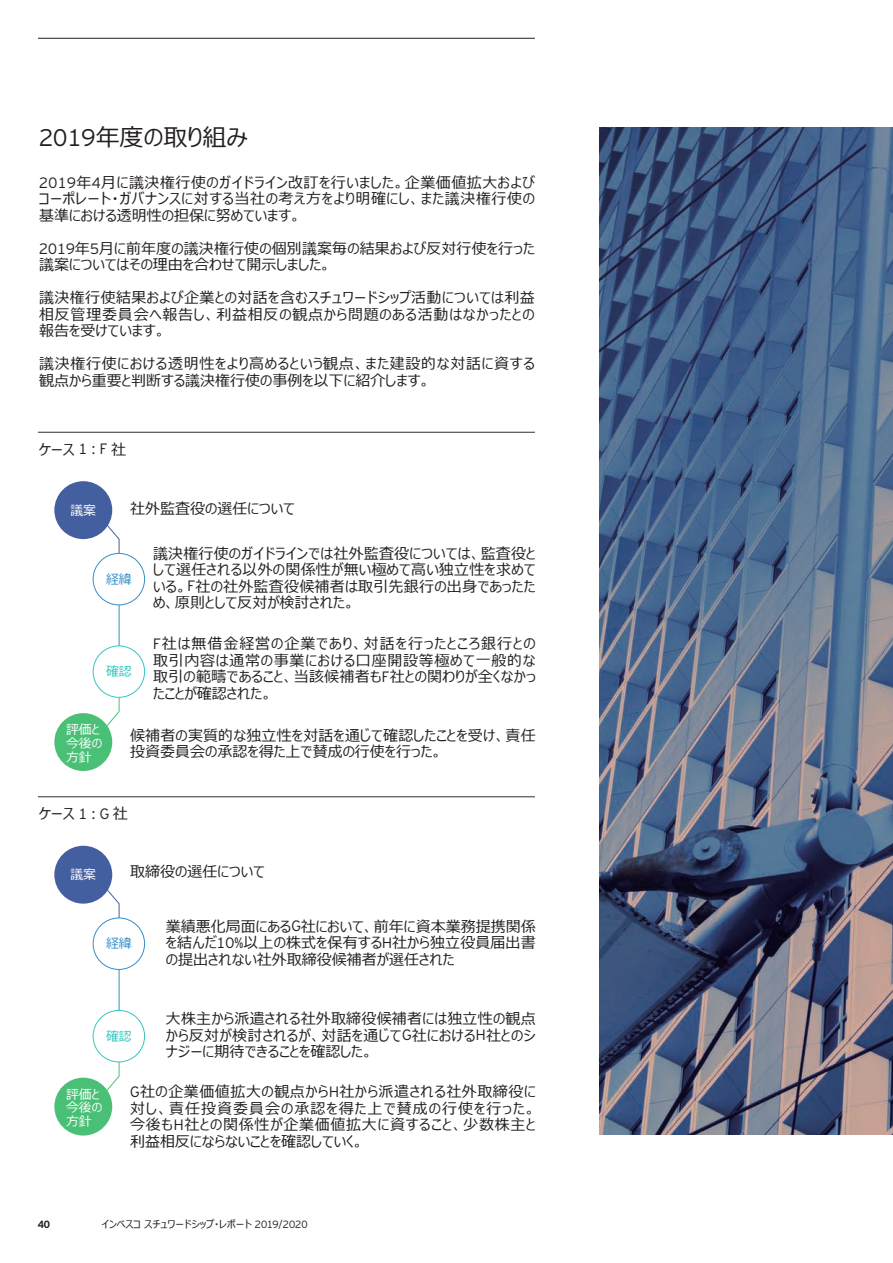
<style>
.page{position:relative;width:893px;height:1263px;background:#fff}
.page>*{position:absolute;margin:0;border:0;box-sizing:border-box;transform-origin:0 0}
.t1{font:24px "Meiryo UI";color:#231f20}
.t2{font:15px/16.5px "Meiryo UI";letter-spacing:.01em;color:#231f20;text-align:justify}
.t3{font:15px/16.5px "Meiryo UI";letter-spacing:.045em;color:#231f20}
.t4{font:12.9px/13.8px "Meiryo UI";color:#fff}
.t5{font:12.9px "Meiryo UI";color:#0072bc}
.t6{font:12.9px "Meiryo UI";color:#00b8af}
.t7{font:10.5px "Meiryo UI";color:#231f20}
.t8{font:700 10.5px "Invesco Interstate";color:#231f20}
.s1{font-family:"Invesco Interstate";font-weight:300}
</style>
<div class="page">
<hr style="left:38px;top:38px;width:497px;height:1px;background:#231f20">
<hr style="left:38px;top:432px;width:497px;height:1px;background:#312f30">
<hr style="left:38px;top:796px;width:497px;height:1px;background:#312f30">
<svg style="left:92px;top:507px;width:28px;height:47px"></svg>
<div style="left:54px;top:481px;width:58px;height:58px;background:#435fa0;border-radius:50%"></div>
<div style="left:54px;top:713px;width:58px;height:58px;background:#4ac077;border-radius:50%"></div>
<svg style="left:92px;top:696px;width:28px;height:47px"></svg>
<hr style="left:119px;top:605px;width:1px;height:41px;background:#0072bc">
<div style="left:93px;top:645px;width:52px;height:53px;border:1px solid #00b8af;border-radius:50%"></div>
<div style="left:93px;top:553px;width:52px;height:52px;border:1px solid #0072bc;border-radius:50%"></div>
<svg style="left:92px;top:872px;width:28px;height:45px"></svg>
<div style="left:54px;top:846px;width:58px;height:58px;background:#435fa0;border-radius:50%"></div>
<div style="left:54px;top:1078px;width:58px;height:57px;background:#4ac077;border-radius:50%"></div>
<svg style="left:92px;top:1061px;width:28px;height:47px"></svg>
<hr style="left:119px;top:969px;width:1px;height:41px;background:#0072bc">
<div style="left:93px;top:1010px;width:52px;height:52px;border:1px solid #00b8af;border-radius:50%"></div>
<div style="left:93px;top:917px;width:52px;height:53px;border:1px solid #0072bc;border-radius:50%"></div>
<img style="left:600px;top:128px;width:293px;height:1006px">
<h1 class="t1" style="left:39px;top:120px;width:210px"><span class="s1">2019</span>年度の取り組み</h1>
<p class="t2" style="left:39px;top:175px;width:497px"><span class="s1">2019</span>年<span class="s1">4</span>月に議決権行使のガイドライン改訂を行いました。企業価値拡大およびコーポレート・ガバナンスに対する当社の考え方をより明確にし、また議決権行使の基準における透明性の担保に努めています。</p>
<p class="t2" style="left:39px;top:241px;width:497px"><span class="s1">2019</span>年<span class="s1">5</span>月に前年度の議決権行使の個別議案毎の結果および反対行使を行った議案についてはその理由を合わせて開示しました。</p>
<p class="t2" style="left:39px;top:291px;width:497px">議決権行使結果および企業との対話を含むスチュワードシップ活動については利益相反管理委員会へ報告し、利益相反の観点から問題のある活動はなかったとの報告を受けています。</p>
<p class="t3" style="left:39px;top:357px;width:497px">議決権行使における透明性をより高めるという観点、また建設的な対話に資する観点から重要と判断する議決権行使の事例を以下に紹介します。</p>
<p class="t2" style="left:39px;top:442px;width:99px">ケース <span class="s1">1 : F</span> 社　</p>
<p class="t4" style="left:70px;top:504px;width:27px">議案</p>
<p class="t2" style="left:130px;top:501px;width:166px">社外監査役の選任について</p>
<p class="t5" style="left:106px;top:570px;width:27px">経緯</p>
<p class="t6" style="left:106px;top:663px;width:27px">確認</p>
<p class="t2" style="left:153px;top:546px;width:384px">議決権行使のガイドラインでは社外監査役については、監査役として選任される以外の関係性が無い極めて高い独立性を求めている。<span class="s1">F</span>社の社外監査役候補者は取引先銀行の出身であったため、原則として反対が検討された。</p>
<p class="t2" style="left:153px;top:636px;width:384px"><span class="s1">F</span>社は無借金経営の企業であり、対話を行ったところ銀行との取引内容は通常の事業における口座開設等極めて一般的な取引の範疇であること、当該候補者も<span class="s1">F</span>社との関わりが全くなかったことが確認された。</p>
<p class="t4" style="left:66px;top:723px;width:38px">評価と今後の方針</p>
<p class="t2" style="left:130px;top:728px;width:407px">候補者の実質的な独立性を対話を通じて確認したことを受け、責任投資委員会の承認を得た上で賛成の行使を行った。</p>
<p class="t2" style="left:39px;top:806px;width:100px">ケース <span class="s1">1 : G</span> 社　</p>
<p class="t4" style="left:70px;top:868px;width:27px">議案</p>
<p class="t2" style="left:130px;top:864px;width:136px">取締役の選任について</p>
<p class="t5" style="left:106px;top:935px;width:27px">経緯</p>
<p class="t2" style="left:166px;top:919px;width:371px">業績悪化局面にある<span class="s1">G</span>社において、前年に資本業務提携関係を結んだ<span class="s1">10%</span>以上の株式を保有する<span class="s1">H</span>社から独立役員届出書の提出されない社外取締役候補者が選任された</p>
<p class="t6" style="left:106px;top:1027px;width:27px">確認</p>
<p class="t2" style="left:166px;top:1011px;width:371px">大株主から派遣される社外取締役候補者には独立性の観点から反対が検討されるが、対話を通じて<span class="s1">G</span>社における<span class="s1">H</span>社とのシナジーに期待できることを確認した。</p>
<p class="t4" style="left:66px;top:1088px;width:38px">評価と今後の方針</p>
<p class="t2" style="left:130px;top:1084px;width:407px"><span class="s1">G</span>社の企業価値拡大の観点から<span class="s1">H</span>社から派遣される社外取締役に対し、責任投資委員会の承認を得た上で賛成の行使を行った。今後も<span class="s1">H</span>社との関係性が企業価値拡大に資すること、少数株主と利益相反にならないことを確認していく。</p>
<p class="t8" style="left:38px;top:1218px;width:14px">40</p>
<p class="t7" style="left:102px;top:1217px;width:208px">インベスコ スチュワードシップ・レポート <span class="s1">2019/2020</span></p>
</div>
